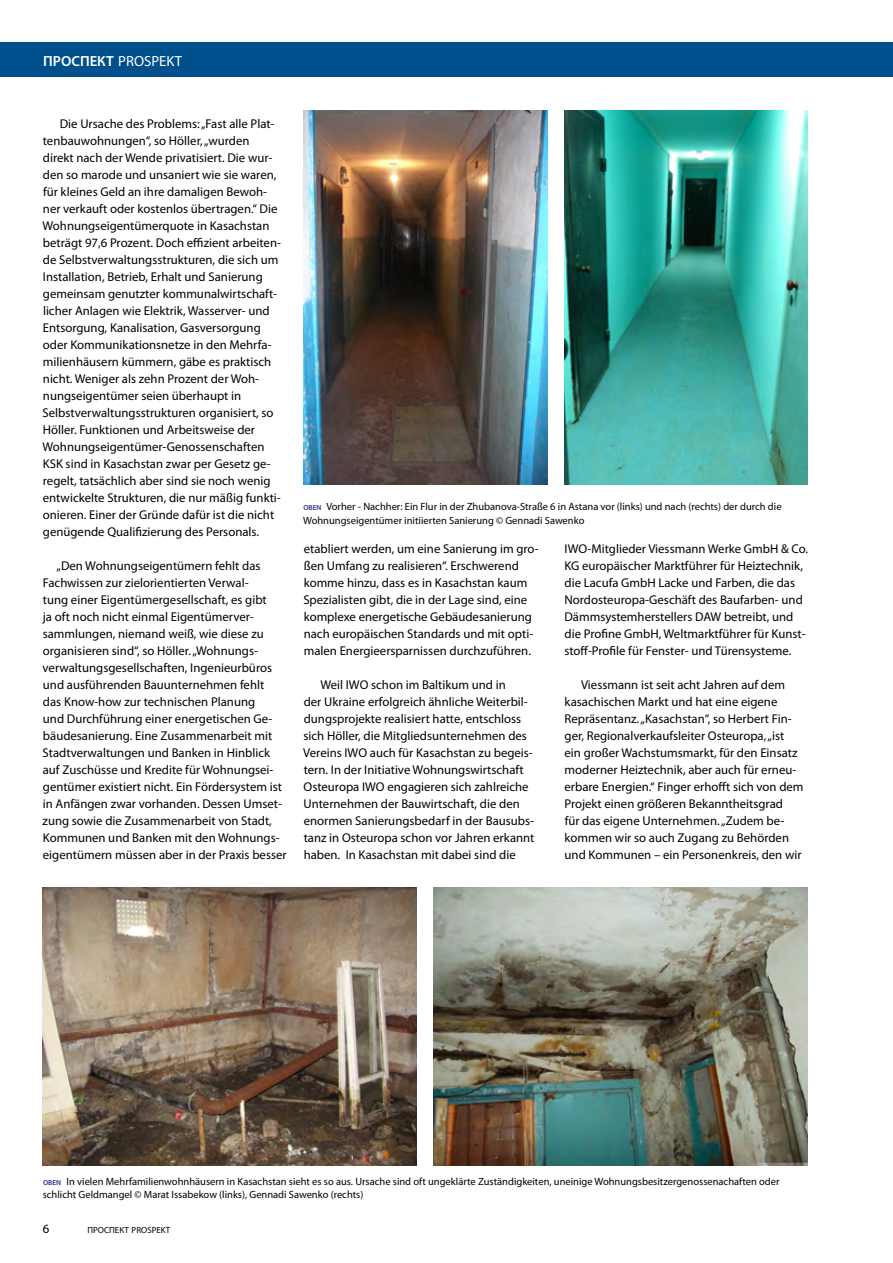
<style>
.page{position:relative;width:893px;height:1263px;background:#fff}
.page>*{position:absolute;margin:0;border:0;box-sizing:border-box;transform-origin:0 0}
.t1{font:600 14.7px "Myriad Pro";color:#fff}
.t2{font:12.75px/17px "Myriad Pro";color:#000}
.t3{font:12.75px "Myriad Pro";color:#000}
.t4{font:10.5px/13.5px "Myriad Pro";color:#000}
.t5{font:8.85px "Myriad Pro";color:#000}
.s1{font-weight:400}
.s2{font-weight:600;font-size:7.35px;color:#2e3092}
</style>
<div class="page">
<div style="left:0;top:43px;width:893px;height:34px;background:#004f8d"></div>
<img style="left:303px;top:111px;width:244px;height:374px">
<img style="left:43px;top:888px;width:374px;height:277px">
<img style="left:564px;top:111px;width:244px;height:374px">
<img style="left:434px;top:888px;width:374px;height:277px">
<p class="t1" style="left:43px;top:51px;width:140px">ПРОСПЕКТ <span class="s1">PROSPEKT</span></p>
<p class="t2" style="left:43px;top:115px;width:240px;text-indent:17px">Die Ursache des Problems: „Fast alle Plat&shy;tenbauwohnungen“, so Höller, „wurden direkt nach der Wende privatisiert. Die wur&shy;den so marode und unsaniert wie sie waren, für kleines Geld an ihre damaligen Bewoh&shy;ner verkauft oder kostenlos übertragen.“ Die Wohnungseigentümerquote in Kasachstan beträgt 97,6 Prozent. Doch effizient arbeiten&shy;de Selbstverwaltungsstrukturen, die sich um Installation, Betrieb, Erhalt und Sanierung gemeinsam genutzter kommunalwirtschaft&shy;licher Anlagen wie Elektrik, Wasserver- und Entsorgung, Kanalisation, Gasversorgung oder Kommunikationsnetze in den Mehrfa&shy;milienhäusern kümmern, gäbe es praktisch nicht. Weniger als zehn Prozent der Woh&shy;nungseigentümer seien überhaupt in Selbstverwaltungsstrukturen organisiert, so Höller. Funktionen und Arbeitsweise der Wohnungseigentümer-Genossenschaften KSK sind in Kasachstan zwar per Gesetz ge&shy;regelt, tatsächlich aber sind sie noch wenig entwickelte Strukturen, die nur mäßig funkti&shy;onieren. Einer der Gründe dafür ist die nicht genügende Qualifizierung des Personals.</p>
<p class="t2" style="left:43px;top:557px;width:246px;text-indent:14px">„Den Wohnungseigentümern fehlt das Fachwissen zur zielorientierten Verwal-<br>tung einer Eigentümergesellschaft, es gibt<br>ja oft noch nicht einmal Eigentümerver&shy;sammlungen, niemand weiß, wie diese zu organisieren sind“, so Höller. „Wohnungs&shy;verwaltungsgesellschaften, Ingenieurbüros und ausführenden Bauunternehmen fehlt<br>das Know-how zur technischen Planung<br>und Durchführung einer energetischen Ge&shy;bäudesanierung. Eine Zusammenarbeit mit Stadtverwaltungen und Banken in Hinblick auf Zuschüsse und Kredite für Wohnungsei&shy;gentümer existiert nicht. Ein Fördersystem ist in Anfängen zwar vorhanden. Dessen Umset&shy;zung sowie die Zusammenarbeit von Stadt, Kommunen und Banken mit den Wohnungs&shy;eigentümern müssen aber in der Praxis besser</p>
<p class="t4" style="left:303px;top:500px;width:480px"><span class="s2">OBEN</span> Vorher - Nachher: Ein Flur in der Zhubanova-Straße 6 in Astana vor (links) und nach (rechts) der durch die<br>Wohnungseigentümer initiierten Sanierung © Gennadi Sawenko</p>
<p class="t2" style="left:303px;top:540px;width:237px">etabliert werden, um eine Sanierung im gro&shy;ßen Umfang zu realisieren“. Erschwerend komme hinzu, dass es in Kasachstan kaum Spezialisten gibt, die in der Lage sind, eine komplexe energetische Gebäudesanierung nach europäischen Standards und mit opti&shy;malen Energieersparnissen durchzuführen.</p>
<p class="t2" style="left:303px;top:676px;width:233px;text-indent:17px">Weil IWO schon im Baltikum und in<br>der Ukraine erfolgreich ähnliche Weiterbil&shy;dungsprojekte realisiert hatte, entschloss sich Höller, die Mitgliedsunternehmen des Vereins IWO auch für Kasachstan zu begeis&shy;tern. In der Initiative Wohnungswirtschaft Osteuropa IWO engagieren sich zahlreiche Unternehmen der Bauwirtschaft, die den enormen Sanierungsbedarf in der Bausubs&shy;tanz in Osteuropa schon vor Jahren erkannt haben. In Kasachstan mit dabei sind die</p>
<p class="t2" style="left:564px;top:540px;width:245px">IWO-Mitglieder Viessmann Werke GmbH &amp; Co.<br>KG europäischer Marktführer für Heiztechnik, die Lacufa GmbH Lacke und Farben, die das Nordosteuropa-Geschäft des Baufarben- und Dämmsystemherstellers DAW betreibt, und die Profine GmbH, Weltmarktführer für Kunst&shy;stoff-Profile für Fenster- und Türensysteme.</p>
<p class="t2" style="left:564px;top:676px;width:241px;text-indent:17px">Viessmann ist seit acht Jahren auf dem kasachischen Markt und hat eine eigene Repräsentanz. „Kasachstan“, so Herbert Fin&shy;ger, Regionalverkaufsleiter Osteuropa, „ist ein großer Wachstumsmarkt, für den Einsatz moderner Heiztechnik, aber auch für erneu&shy;erbare Energien.“ Finger erhofft sich von dem Projekt einen größeren Bekanntheitsgrad<br>für das eigene Unternehmen. „Zudem be&shy;kommen wir so auch Zugang zu Behörden und Kommunen – ein Personenkreis, den wir</p>
<p class="t4" style="left:43px;top:1174px;width:738px"><span class="s2">OBEN</span> In vielen Mehrfamilienwohnhäusern in Kasachstan sieht es so aus. Ursache sind oft ungeklärte Zuständigkeiten, uneinige Wohnungsbesitzergenossenachaften oder schlicht Geldmangel © Marat Issabekow (links), Gennadi Sawenko (rechts)</p>
<p class="t3" style="left:43px;top:1221px;width:8px">6</p>
<p class="t5" style="left:88px;top:1225px;width:84px">ПРОСПЕКТ PROSPEKT</p>
</div>
